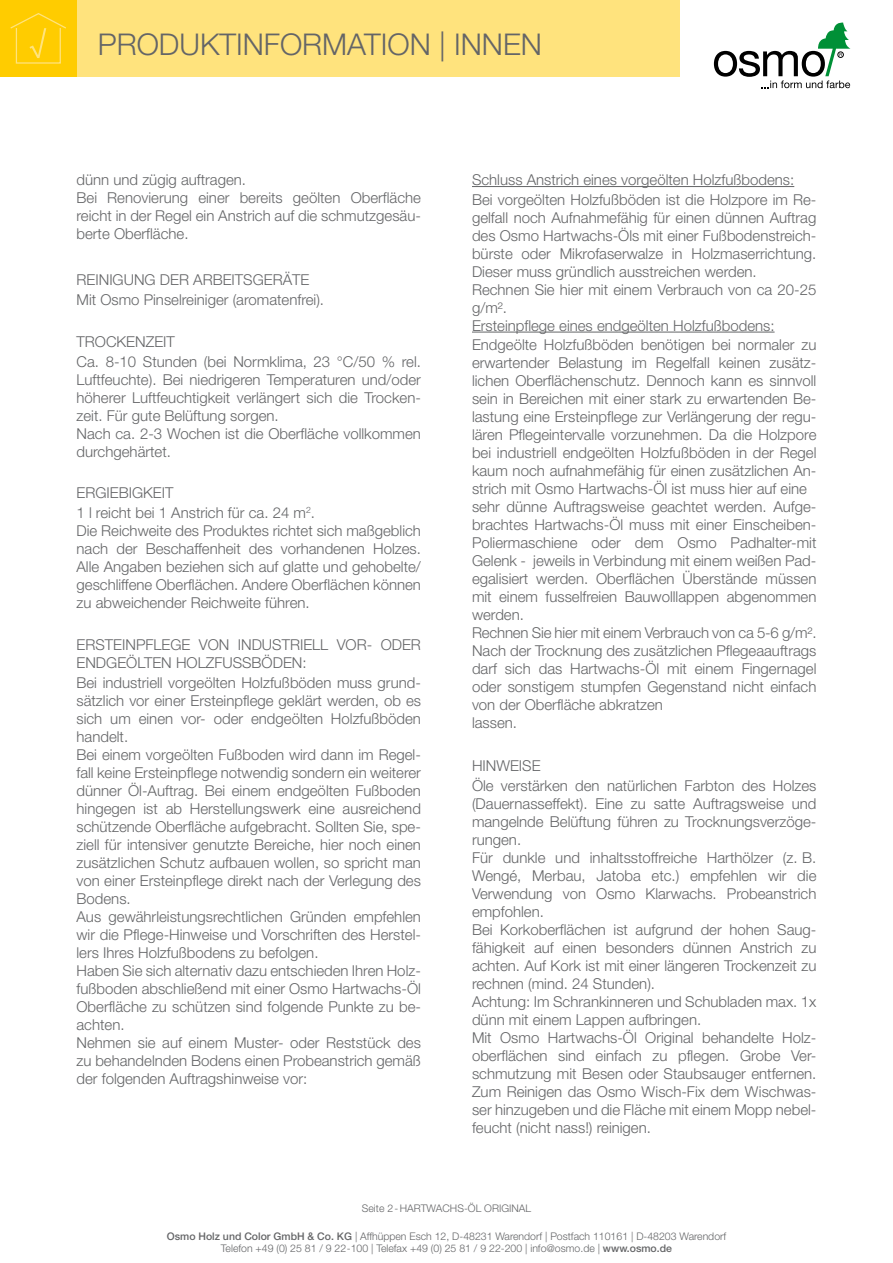
<style>
.page{position:relative;width:893px;height:1263px;background:#fff}
.page>*{position:absolute;margin:0;border:0;box-sizing:border-box;transform-origin:0 0}
.t1{font:300 30px "Helvetica Neue";color:#646567}
.t2{font:300 15px/18px "Helvetica Neue";color:#646567}
.t3{font:300 10.5px/12.6px "Helvetica Neue";color:#646567;text-align:center}
.s1{font-weight:500}
</style>
<div class="page">
<svg style="left:714px;top:23px;width:136px;height:65px"></svg>
<div style="left:77px;top:0;width:603px;height:77px;background:#ffe37d"></div>
<div style="left:0;top:0;width:77px;height:77px;background:#fc0"></div>
<svg style="left:10px;top:13px;width:56px;height:51px"></svg>
<hr style="left:472px;top:186px;width:322px;height:1px;background:#646567">
<hr style="left:472px;top:332px;width:303px;height:1px;background:#646567">
<h1 class="t1" style="left:98px;top:29px;width:446px">PRODUKTINFORMATION | INNEN</h1>
<p class="t2" style="left:77px;top:171px;width:346px">dünn und zügig auftragen.<br>Bei Renovierung einer bereits geölten Oberfläche reicht in der Regel ein Anstrich auf die schmutzgesäu&shy;berte Oberfläche.</p>
<p class="t2" style="left:77px;top:270px;width:249px;line-height:20.1px">REINIGUNG DER ARBEITSGERÄTE<br>Mit Osmo Pinselreiniger (aromatenfrei).</p>
<p class="t2" style="left:77px;top:331px;width:346px;line-height:20.1px">TROCKENZEIT<br>Ca. 8-10 Stunden (bei Normklima, 23 °C/50 % rel.</p>
<p class="t2" style="left:77px;top:371px;width:346px">Luftfeuchte). Bei niedrigeren Temperaturen und/oder höherer Luftfeuchtigkeit verlängert sich die Trocken&shy;zeit. Für gute Belüftung sorgen.<br>Nach ca. 2-3 Wochen ist die Oberfläche vollkommen durchgehärtet.</p>
<p class="t2" style="left:77px;top:483px;width:240px;line-height:20.1px">ERGIEBIGKEIT<br>1 l reicht bei 1 Anstrich für ca. 24 m<sup>2</sup>.</p>
<p class="t2" style="left:77px;top:522px;width:346px;text-align:justify">Die Reichweite des Produktes richtet sich maßgeblich nach der Beschaffenheit des vorhandenen Holzes.<br>Alle Angaben beziehen sich auf glatte und gehobelte/ geschliffene Oberflächen. Andere Oberflächen können zu abweichender Reichweite führen.</p>
<p class="t2" style="left:77px;top:636px;width:346px">ERSTEINPFLEGE VON INDUSTRIELL VOR- ODER<br>ENDGEÖLTEN HOLZFUSSBÖDEN:</p>
<p class="t2" style="left:77px;top:673px;width:346px">Bei industriell vorgeölten Holzfußböden muss grund&shy;sätzlich vor einer Ersteinpflege geklärt werden, ob es sich um einen vor- oder endgeölten Holzfußböden handelt.<br>Bei einem vorgeölten Fußboden wird dann im Regel&shy;fall keine Ersteinpflege notwendig sondern ein weiterer dünner Öl-Auftrag. Bei einem endgeölten Fußboden hingegen ist ab Herstellungswerk eine ausreichend schützende Oberfläche aufgebracht. Sollten Sie, spe&shy;ziell für intensiver genutzte Bereiche, hier noch einen zusätzlichen Schutz aufbauen wollen, so spricht man von einer Ersteinpflege direkt nach der Verlegung des Bodens.<br>Aus gewährleistungsrechtlichen Gründen empfehlen wir die Pflege-Hinweise und Vorschriften des Herstel&shy;lers Ihres Holzfußbodens zu befolgen.<br>Haben Sie sich alternativ dazu entschieden Ihren Holz&shy;fußboden abschließend mit einer Osmo Hartwachs-Öl Oberfläche zu schützen sind folgende Punkte zu be&shy;achten.<br>Nehmen sie auf einem Muster- oder Reststück des zu behandelnden Bodens einen Probeanstrich gemäß der folgenden Auftragshinweise vor:</p>
<p class="t2" style="left:472px;top:170px;width:346px;line-height:19.5px">Schluss Anstrich eines vorgeölten Holzfußbodens:<br>Bei vorgeölten Holzfußböden ist die Holzpore im Re-</p>
<p class="t2" style="left:472px;top:208px;width:346px">gelfall noch Aufnahmefähig für einen dünnen Auftrag des Osmo Hartwachs-Öls mit einer Fußbodenstreich&shy;bürste oder Mikrofaserwalze in Holzmaserrichtung.<br>Dieser muss gründlich ausstreichen werden.<br>Rechnen Sie hier mit einem Verbrauch von ca 20-25 g/m².<br>Ersteinpflege eines endgeölten Holzfußbodens:</p>
<p class="t2" style="left:472px;top:336px;width:346px">Endgeölte Holzfußböden benötigen bei normaler zu erwartender Belastung im Regelfall keinen zusätz&shy;lichen Oberflächenschutz. Dennoch kann es sinnvoll sein in Bereichen mit einer stark zu erwartenden Be&shy;lastung eine Ersteinpflege zur Verlängerung der regu&shy;lären Pflegeintervalle vorzunehmen. Da die Holzpore bei industriell endgeölten Holzfußböden in der Regel kaum noch aufnahmefähig für einen zusätzlichen An&shy;strich mit Osmo Hartwachs-Öl ist muss hier auf eine sehr dünne Auftragsweise geachtet werden. Aufge&shy;brachtes Hartwachs-Öl muss mit einer Einscheiben-Poliermaschiene oder dem Osmo Padhalter-mit Gelenk - jeweils in Verbindung mit einem weißen Pad&shy;egalisiert werden. Oberflächen Überstände müssen mit einem fusselfreien Bauwolllappen abgenommen werden.<br>Rechnen Sie hier mit einem Verbrauch von ca 5-6 g/m².<br>Nach der Trocknung des zusätzlichen Pflegeaauftrags darf sich das Hartwachs-Öl mit einem Fingernagel oder sonstigem stumpfen Gegenstand nicht einfach von der Oberfläche abkratzen<br>lassen.</p>
<p class="t2" style="left:472px;top:756px;width:346px;line-height:20.1px">HINWEISE<br>Öle verstärken den natürlichen Farbton des Holzes</p>
<p class="t2" style="left:472px;top:795px;width:346px">(Dauernasseffekt). Eine zu satte Auftragsweise und mangelnde Belüftung führen zu Trocknungsverzöge&shy;rungen.<br>Für dunkle und inhaltsstoffreiche Harthölzer (z. B.<br>Wengé, Merbau, Jatoba etc.) empfehlen wir die Verwendung von Osmo Klarwachs. Probeanstrich empfohlen.<br>Bei Korkoberflächen ist aufgrund der hohen Saug&shy;fähigkeit auf einen besonders dünnen Anstrich zu achten. Auf Kork ist mit einer längeren Trockenzeit zu rechnen (mind. 24 Stunden).<br>Achtung: Im Schrankinneren und Schubladen max. 1x dünn mit einem Lappen aufbringen.<br>Mit Osmo Hartwachs-Öl Original behandelte Holz&shy;oberflächen sind einfach zu pflegen. Grobe Ver&shy;schmutzung mit Besen oder Staubsauger entfernen.<br>Zum Reinigen das Osmo Wisch-Fix dem Wischwas&shy;ser hinzugeben und die Fläche mit einem Mopp nebel&shy;feucht (nicht nass!) reinigen.</p>
<p class="t3" style="left:362px;top:1202px;width:171px">Seite 2 - HARTWACHS-ÖL ORIGINAL</p>
<p class="t3" style="left:167px;top:1230px;width:561px"><span class="s1">Osmo Holz und Color GmbH &amp; Co. KG</span> | Affhüppen Esch 12, D-48231 Warendorf | Postfach 110161 | D-48203 Warendorf<br>Telefon +49 (0) 25 81 / 9 22-100 | Telefax +49 (0) 25 81 / 9 22-200 | info@osmo.de | <span class="s1">www.osmo.de</span></p>
</div>
